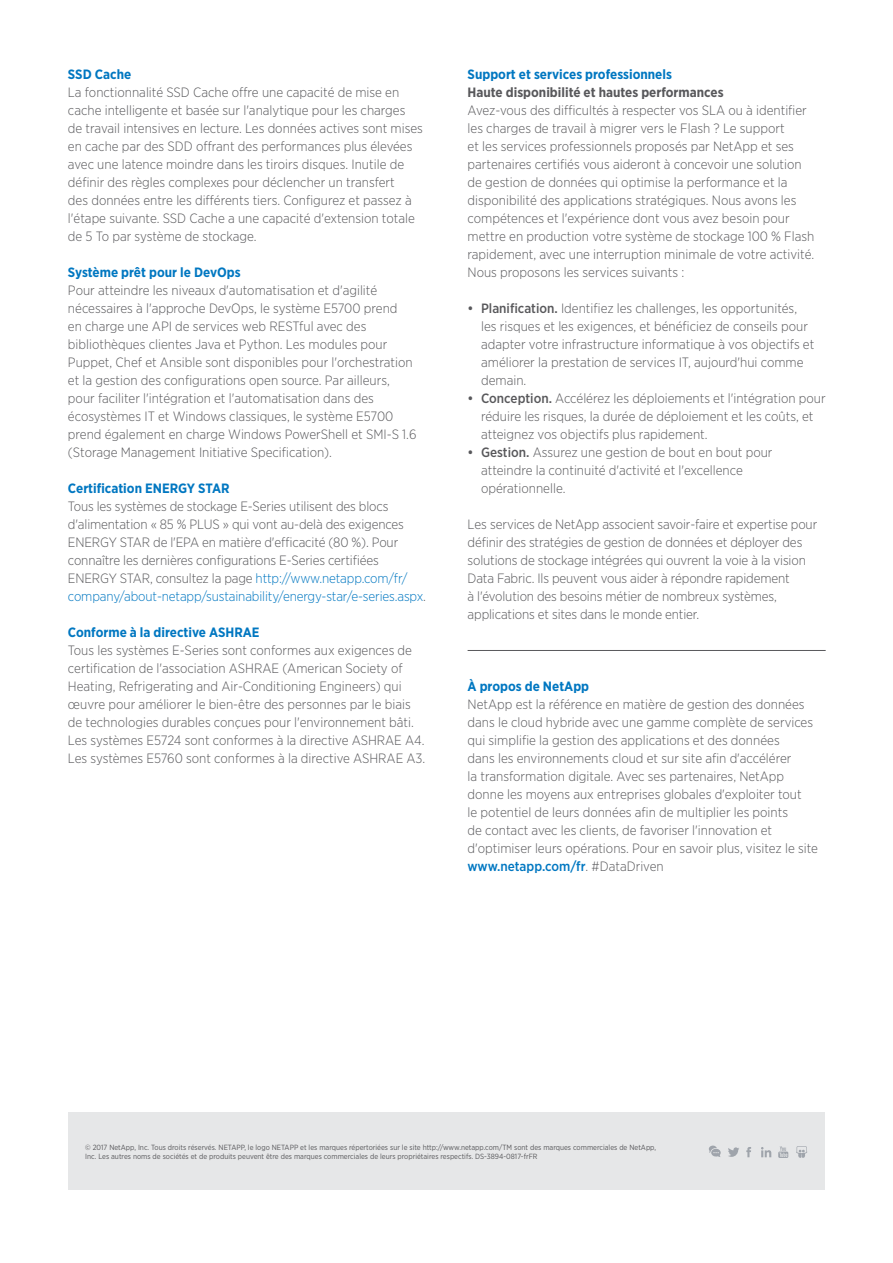
<style>
.page{position:relative;width:893px;height:1263px;background:#fff}
.page>*{position:absolute;margin:0;border:0;box-sizing:border-box;transform-origin:0 0}
.t1{font:300 13.5px/18px "Gotham Narrow";color:#58585b}
.t2{font:700 13.5px "Gotham Narrow";color:#0077c1}
.t3{font:700 13.5px "Gotham Narrow";color:#58585b}
.t4{font:7.5px/9px "Gotham Narrow";color:#58585b}
.s1{color:#0077c1}
.s2{font-weight:500}
.s3{font-weight:500;color:#0077c1}
</style>
<div class="page">
<div style="left:68px;top:1112px;width:756px;height:78px;background:#e6e7e8"></div>
<svg style="left:778px;top:1146px;width:10px;height:12px"></svg>
<svg style="left:746px;top:1147px;width:5px;height:10px"></svg>
<svg style="left:761px;top:1147px;width:10px;height:10px"></svg>
<svg style="left:728px;top:1147px;width:11px;height:10px"></svg>
<svg style="left:796px;top:1146px;width:11px;height:12px"></svg>
<svg style="left:709px;top:1145px;width:12px;height:12px"></svg>
<hr style="left:468px;top:650px;width:358px;height:1px;background:#58585b">
<p class="t2" style="left:68px;top:66px;width:65px">SSD Cache</p>
<p class="t1" style="left:68px;top:83px;width:357px">La fonctionnalité SSD Cache offre une capacité de mise en cache intelligente et basée sur l'analytique pour les charges de travail intensives en lecture. Les données actives sont mises en cache par des SDD offrant des performances plus élevées avec une latence moindre dans les tiroirs disques. Inutile de définir des règles complexes pour déclencher un transfert<br>des données entre les différents tiers. Configurez et passez à l'étape suivante. SSD Cache a une capacité d'extension totale de 5 To par système de stockage.</p>
<p class="t2" style="left:68px;top:264px;width:174px">Système prêt pour le DevOps</p>
<p class="t1" style="left:68px;top:281px;width:350px">Pour atteindre les niveaux d'automatisation et d'agilité nécessaires à l'approche DevOps, le système E5700 prend<br>en charge une API de services web RESTful avec des bibliothèques clientes Java et Python. Les modules pour Puppet, Chef et Ansible sont disponibles pour l'orchestration et la gestion des configurations open source. Par ailleurs, pour faciliter l'intégration et l'automatisation dans des écosystèmes IT et Windows classiques, le système E5700 prend également en charge Windows PowerShell et SMI-S 1.6 (Storage Management Initiative Specification).</p>
<p class="t2" style="left:68px;top:480px;width:163px">Certification ENERGY STAR</p>
<p class="t1" style="left:68px;top:497px;width:360px">Tous les systèmes de stockage E-Series utilisent des blocs d'alimentation « 85 % PLUS » qui vont au-delà des exigences ENERGY STAR de l'EPA en matière d'efficacité (80 %). Pour connaître les dernières configurations E-Series certifiées ENERGY STAR, consultez la page <span class="s1">http://www.netapp.com/fr/ company/about-netapp/sustainability/energy-star/e-series.aspx</span>.</p>
<p class="t2" style="left:68px;top:624px;width:193px">Conforme à la directive ASHRAE</p>
<p class="t1" style="left:68px;top:641px;width:359px">Tous les systèmes E-Series sont conformes aux exigences de certification de l'association ASHRAE (American Society of Heating, Refrigerating and Air-Conditioning Engineers) qui œuvre pour améliorer le bien-être des personnes par le biais de technologies durables conçues pour l'environnement bâti.<br>Les systèmes E5724 sont conformes à la directive ASHRAE A4.<br>Les systèmes E5760 sont conformes à la directive ASHRAE A3.</p>
<p class="t2" style="left:468px;top:66px;width:206px">Support et services professionnels</p>
<p class="t3" style="left:468px;top:84px;width:258px">Haute disponibilité et hautes performances</p>
<p class="t1" style="left:468px;top:101px;width:348px">Avez-vous des difficultés à respecter vos SLA ou à identifier les charges de travail à migrer vers le Flash ? Le support<br>et les services professionnels proposés par NetApp et ses partenaires certifiés vous aideront à concevoir une solution de gestion de données qui optimise la performance et la disponibilité des applications stratégiques. Nous avons les compétences et l'expérience dont vous avez besoin pour mettre en production votre système de stockage 100 % Flash rapidement, avec une interruption minimale de votre activité.<br>Nous proposons les services suivants :</p>
<p class="t1" style="left:481px;top:299px;width:335px;text-indent:-14px"><span class="s2">• Planification.</span> Identifiez les challenges, les opportunités, les risques et les exigences, et bénéficiez de conseils pour adapter votre infrastructure informatique à vos objectifs et améliorer la prestation de services IT, aujourd'hui comme demain.</p>
<p class="t1" style="left:481px;top:389px;width:346px;text-indent:-14px"><span class="s2">• Conception.</span> Accélérez les déploiements et l'intégration pour réduire les risques, la durée de déploiement et les coûts, et atteignez vos objectifs plus rapidement.</p>
<p class="t1" style="left:481px;top:443px;width:293px;text-indent:-14px"><span class="s2">• Gestion.</span> Assurez une gestion de bout en bout pour atteindre la continuité d'activité et l'excellence opérationnelle.</p>
<p class="t1" style="left:468px;top:515px;width:351px">Les services de NetApp associent savoir-faire et expertise pour définir des stratégies de gestion de données et déployer des solutions de stockage intégrées qui ouvrent la voie à la vision Data Fabric. Ils peuvent vous aider à répondre rapidement<br>à l'évolution des besoins métier de nombreux systèmes, applications et sites dans le monde entier.</p>
<p class="t2" style="left:468px;top:678px;width:123px">À propos de NetApp</p>
<p class="t1" style="left:468px;top:695px;width:352px">NetApp est la référence en matière de gestion des données dans le cloud hybride avec une gamme complète de services qui simplifie la gestion des applications et des données<br>dans les environnements cloud et sur site afin d'accélérer<br>la transformation digitale. Avec ses partenaires, NetApp donne les moyens aux entreprises globales d'exploiter tout<br>le potentiel de leurs données afin de multiplier les points<br>de contact avec les clients, de favoriser l'innovation et d'optimiser leurs opérations. Pour en savoir plus, visitez le site <span class="s3">www.netapp.com/fr</span>. #DataDriven</p>
<p class="t4" style="left:85px;top:1142px;width:572px">© 2017 NetApp, Inc. Tous droits réservés. NETAPP, le logo NETAPP et les marques répertoriées sur le site http://www.netapp.com/TM sont des marques commerciales de NetApp,<br>Inc. Les autres noms de sociétés et de produits peuvent être des marques commerciales de leurs propriétaires respectifs. DS-3894-0817-frFR</p>
</div>
